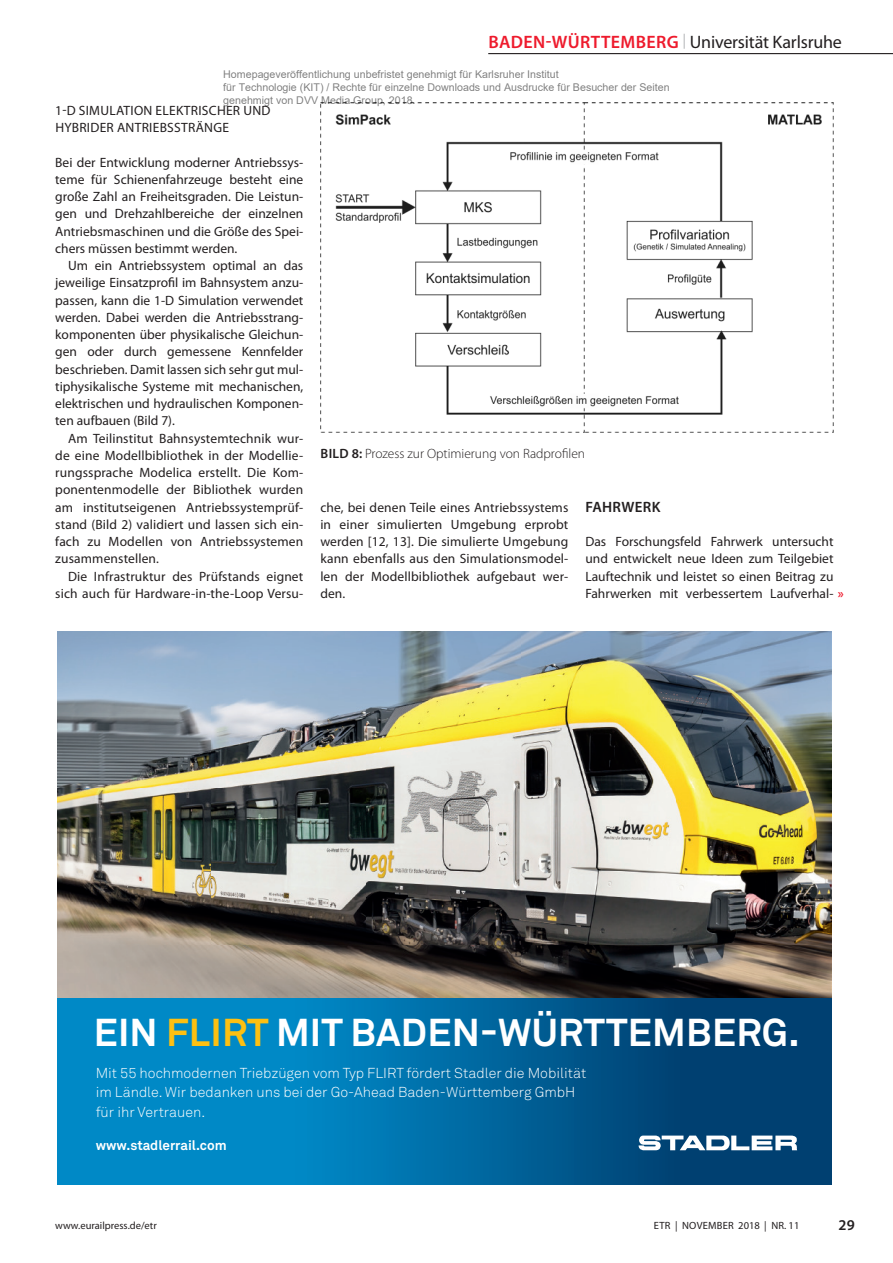
<style>
.page{position:relative;width:893px;height:1263px;background:#fff}
.page>*{position:absolute;margin:0;border:0;box-sizing:border-box;transform-origin:0 0}
.t1{font:700 38.4px "Akkurat Pro";letter-spacing:.005em;color:#fff}
.t2{font:18px "Myriad Pro";letter-spacing:-.01em;color:#231f20}
.t3{font:600 15px "Myriad Pro";letter-spacing:.02em;color:#231f20}
.t4{font:300 14.25px/19.5px "Akkurat Pro";color:#fff}
.t5{font:13.5px/17.2px "Myriad Pro";letter-spacing:.005em;color:#231f20;text-align:justify}
.t6{font:300 13.5px "Myriad Pro";color:#231f20}
.t7{font:700 13.5px "Akkurat Pro";color:#fff}
.t8{font:10.65px/12.8px "Arial";color:rgb(0 0 0/.5)}
.t9{font:10.5px "Myriad Pro";color:#231f20}
.t10{font:10.5px "Myriad Pro";letter-spacing:.02em;color:#231f20}
.s1{font-weight:600;color:#ee1b2d}
.s2{font-weight:300;font-stretch:semi-condensed;font-size:15px;color:#939598}
.s3{font-weight:600}
.s4{color:#fdc011}
</style>
<div class="page">
<hr style="left:488px;top:53px;width:405px;height:1px;background:#231f20">
<img style="left:321px;top:102px;width:512px;height:330px">
<svg style="left:57px;top:997px;width:774px;height:187px;background:#0069a1"></svg>
<img style="left:57px;top:632px;width:774px;height:365px">
<svg style="left:639px;top:1135px;width:158px;height:15px"></svg>
<h2 class="t2" style="left:488px;top:32px;width:355px"><span class="s1">BADEN-WÜRTTEMBERG</span> <span class="s2">|</span> Universität Karlsruhe</h2>
<p class="t8" style="left:223px;top:68px;width:448px">Homepageveröffentlichung unbefristet genehmigt für Karlsruher Institut<br>für Technologie (KIT) / Rechte für einzelne Downloads und Ausdrucke für Besucher der Seiten genehmigt von DVV Media Group, 2018.</p>
<p class="t5" style="left:55px;top:102px;width:217px">1-D SIMULATION ELEKTRISCHER UND<br>HYBRIDER ANTRIEBSSTRÄNGE</p>
<p class="t5" style="left:55px;top:154px;width:250px">Bei der Entwicklung moderner Antriebssys&shy;teme für Schienenfahrzeuge besteht eine große Zahl an Freiheitsgraden. Die Leistun&shy;gen und Drehzahlbereiche der einzelnen Antriebsmaschinen und die Größe des Spei&shy;chers müssen bestimmt werden.</p>
<p class="t5" style="left:55px;top:257px;width:250px;text-indent:13px">Um ein Antriebssystem optimal an das jeweilige Einsatzprofil im Bahnsystem anzu&shy;passen, kann die 1-D Simulation verwendet werden. Dabei werden die Antriebsstrang&shy;komponenten über physikalische Gleichun&shy;gen oder durch gemessene Kennfelder beschrieben. Damit lassen sich sehr gut mul&shy;tiphysikalische Systeme mit mechanischen, elektrischen und hydraulischen Komponen&shy;ten aufbauen (Bild 7).</p>
<p class="t5" style="left:55px;top:430px;width:250px;text-indent:13px">Am Teilinstitut Bahnsystemtechnik wur&shy;de eine Modellbibliothek in der Modellie&shy;rungssprache Modelica erstellt. Die Kom&shy;ponentenmodelle der Bibliothek wurden am institutseigenen Antriebssystemprüf&shy;stand (Bild 2) validiert und lassen sich ein&shy;fach zu Modellen von Antriebssystemen zusammenstellen.</p>
<p class="t5" style="left:55px;top:568px;width:250px;text-align:right">Die Infrastruktur des Prüfstands eignet sich auch für Hardware-in-the-Loop Versu-</p>
<p class="t6" style="left:320px;top:445px;width:266px"><span class="s3">BILD 8:</span> Prozess zur Optimierung von Radprofilen</p>
<p class="t5" style="left:320px;top:499px;width:250px">che, bei denen Teile eines Antriebssystems in einer simulierten Umgebung erprobt werden [12, 13]. Die simulierte Umgebung kann ebenfalls aus den Simulationsmodel&shy;len der Modellbibliothek aufgebaut wer&shy;den.</p>
<p class="t3" style="left:586px;top:497px;width:76px">FAHRWERK</p>
<p class="t5" style="left:585px;top:533px;width:250px">Das Forschungsfeld Fahrwerk untersucht und entwickelt neue Ideen zum Teilgebiet Lauftechnik und leistet so einen Beitrag zu</p>
<p class="t5" style="left:585px;top:585px;width:260px">Fahrwerken mit verbessertem Laufverhal- <span class="s1">»</span></p>
<h1 class="t1" style="left:94px;top:1008px;width:707px">EIN <span class="s4">FLIRT</span> MIT BADEN-WÜRTTEMBERG.</h1>
<p class="t4" style="left:96px;top:1063px;width:492px">Mit 55 hochmodernen Triebzügen vom Typ FLIRT fördert Stadler die Mobilität im Ländle. Wir bedanken uns bei der Go-Ahead Baden-Württemberg GmbH für ihr Vertrauen.</p>
<p class="t7" style="left:96px;top:1137px;width:133px">www.stadlerrail.com</p>
<p class="t9" style="left:55px;top:1220px;width:103px">www.eurailpress.de/etr</p>
<p class="t10" style="left:654px;top:1220px;width:147px">ETR | NOVEMBER 2018 | NR. 11</p>
<p class="t3" style="left:839px;top:1215px;width:18px">29</p>
</div>
